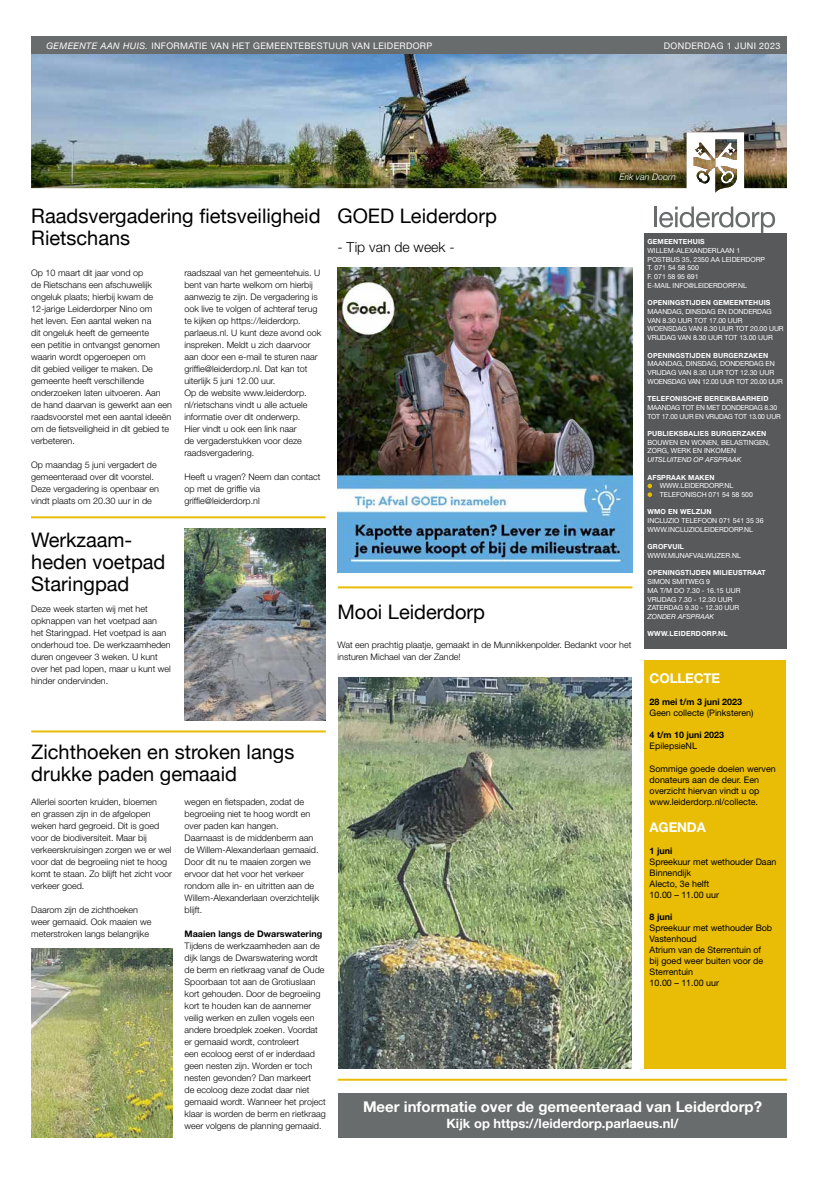
<style>
.page{position:relative;width:817px;height:1180px;background:#fff}
.page>*{position:absolute;margin:0;border:0;box-sizing:border-box;transform-origin:0 0}
.t1{font:20px/22px "Helvetica Neue";color:#000}
.t2{font:700 14.9px "Helvetica Neue LT Std";color:#fff}
.t3{font:300 14px "Helvetica Neue LT Std";color:#000}
.t4{font:700 13.5px "Helvetica Neue LT Std";letter-spacing:-.01em;color:#fff}
.t5{font:700 12.9px "Helvetica Neue LT Std";color:#fff}
.t6{font:300 9px/12px "Helvetica Neue LT Std";color:#000}
.t7{font:9px/11px "Helvetica Neue LT Std";color:#000}
.t8{font:9px "Helvetica Neue";letter-spacing:.04em;color:#fff}
.t9{font:700 9px "Helvetica Neue LT Std";color:#000}
.t10{font:italic 300 9px "Helvetica Neue LT Std";color:#fff}
.t11{font:7px/8.7px "Helvetica Neue";color:#fff}
.t12{font:700 7px "Helvetica Neue LT Std";letter-spacing:.02em;color:#fff}
.t13{font:7px/8.7px "Helvetica Neue";letter-spacing:-.02em;color:#fff;scale:.96 1}
.t14{font:italic 7px "Helvetica Neue LT Std";color:#fff}
.t15{font:italic 7px "Helvetica Neue";color:#fff}
.s1{font-family:"Helvetica Neue LT Std";font-style:italic}
</style>
<div class="page">
<img style="left:31px;top:54px;width:755px;height:139px">
<hr style="left:654px;top:206px;width:3px;height:21px;background:#696c6c">
<svg style="left:659px;top:206px;width:116px;height:27px"></svg>
<div style="left:644px;top:233px;width:142px;height:415px;background:#58595b"></div>
<svg style="left:647px;top:483px;width:5px;height:14px"></svg>
<div style="left:31px;top:37px;width:755px;height:17px;background:#696c6c"></div>
<div style="left:644px;top:660px;width:141px;height:408px;background:#e9bd05"></div>
<div style="left:338px;top:1092px;width:448px;height:45px;background:#696c6c"></div>
<hr style="left:338px;top:586px;width:294px;height:2px;background:#e9bd05">
<hr style="left:338px;top:1078px;width:448px;height:2px;background:#e9bd05">
<hr style="left:31px;top:516px;width:294px;height:2px;background:#e9bd05">
<img style="left:337px;top:267px;width:295px;height:305px">
<hr style="left:31px;top:730px;width:295px;height:2px;background:#e9bd05">
<img style="left:338px;top:677px;width:293px;height:391px">
<img style="left:184px;top:528px;width:141px;height:192px">
<img style="left:31px;top:948px;width:141px;height:189px">
<p class="t8" style="left:46px;top:39px;width:387px"><span class="s1">GEMEENTE AAN HUIS.</span> INFORMATIE VAN HET GEMEENTEBESTUUR VAN LEIDERDORP</p>
<p class="t8" style="left:663px;top:39px;width:118px">DONDERDAG 1 JUNI 2023</p>
<h1 class="t1" style="left:31px;top:206px;width:291px">Raadsvergadering fietsveiligheid<br>Rietschans</h1>
<p class="t6" style="left:31px;top:267px;width:142px">Op 10 maart dit jaar vond op<br>de Rietschans een afschuwelijk ongeluk plaats; hierbij kwam de<br>12-jarige Leiderdorper Nino om<br>het leven. Een aantal weken na<br>dit ongeluk heeft de gemeente<br>een petitie in ontvangst genomen waarin wordt opgeroepen om<br>dit gebied veiliger te maken. De gemeente heeft verschillende onderzoeken laten uitvoeren. Aan de hand daarvan is gewerkt aan een raadsvoorstel met een aantal ideeën om de fietsveiligheid in dit gebied te verbeteren.</p>
<p class="t6" style="left:31px;top:459px;width:129px">Op maandag 5 juni vergadert de gemeenteraad over dit voorstel.<br>Deze vergadering is openbaar en vindt plaats om 20.30 uur in de</p>
<p class="t6" style="left:184px;top:267px;width:138px">raadszaal van het gemeentehuis. U bent van harte welkom om hierbij aanwezig te zijn. De vergadering is ook live te volgen of achteraf terug te kijken op https://leiderdorp. parlaeus.nl. U kunt deze avond ook inspreken. Meldt u zich daarvoor aan door een e-mail te sturen naar griffie@leiderdorp.nl. Dat kan tot uiterlijk 5 juni 12.00 uur.<br>Op de website www.leiderdorp. nl/rietschans vindt u alle actuele informatie over dit onderwerp.<br>Hier vindt u ook een link naar<br>de vergaderstukken voor deze raadsvergadering.</p>
<p class="t6" style="left:184px;top:471px;width:138px">Heeft u vragen? Neem dan contact op met de griffie via griffie@leiderdorp.nl</p>
<h1 class="t1" style="left:31px;top:530px;width:136px">Werkzaam&shy;heden voetpad<br>Staringpad</h1>
<p class="t6" style="left:31px;top:603px;width:141px">Deze week starten wij met het opknappen van het voetpad aan het Staringpad. Het voetpad is aan onderhoud toe. De werkzaamheden duren ongeveer 3 weken. U kunt over het pad lopen, maar u kunt wel hinder ondervinden.</p>
<h1 class="t1" style="left:31px;top:742px;width:265px">Zichthoeken en stroken langs drukke paden gemaaid</h1>
<p class="t6" style="left:31px;top:795px;width:142px">Allerlei soorten kruiden, bloemen<br>en grassen zijn in de afgelopen weken hard gegroeid. Dit is goed voor de biodiversiteit. Maar bij verkeerskruisingen zorgen we er wel voor dat de begroeiing niet te hoog komt te staan. Zo blijft het zicht voor verkeer goed.</p>
<p class="t6" style="left:31px;top:903px;width:122px">Daarom zijn de zichthoeken weer gemaaid. Ook maaien we meterstroken langs belangrijke</p>
<p class="t6" style="left:184px;top:795px;width:136px">wegen en fietspaden, zodat de begroeiing niet te hoog wordt en over paden kan hangen.<br>Daarnaast is de middenberm aan de Willem-Alexanderlaan gemaaid.<br>Door dit nu te maaien zorgen we ervoor dat het voor het verkeer rondom alle in- en uitritten aan de<br>Willem-Alexanderlaan overzichtelijk blijft.</p>
<p class="t9" style="left:184px;top:927px;width:139px">Maaien langs de Dwarswatering</p>
<p class="t6" style="left:184px;top:939px;width:143px">Tijdens de werkzaamheden aan de dijk langs de Dwarswatering wordt de berm en rietkraag vanaf de Oude<br>Spoorbaan tot aan de Grotiuslaan kort gehouden. Door de begroeiing kort te houden kan de aannemer veilig werken en zullen vogels een andere broedplek zoeken. Voordat er gemaaid wordt, controleert<br>een ecoloog eerst of er inderdaad geen nesten zijn. Worden er toch nesten gevonden? Dan markeert<br>de ecoloog deze zodat daar niet gemaaid wordt. Wanneer het project klaar is worden de berm en rietkraag weer volgens de planning gemaaid.</p>
<p class="t10" style="left:619px;top:171px;width:58px">Erik van Doorn</p>
<h1 class="t1" style="left:337px;top:206px;width:161px">GOED Leiderdorp</h1>
<h3 class="t3" style="left:337px;top:238px;width:119px">- Tip van de week -</h3>
<h1 class="t1" style="left:337px;top:602px;width:149px">Mooi Leiderdorp</h1>
<p class="t6" style="left:337px;top:639px;width:295px">Wat een prachtig plaatje, gemaakt in de Munnikkenpolder. Bedankt voor het insturen Michael van der Zande!</p>
<p class="t12" style="left:647px;top:237px;width:59px">GEMEENTEHUIS</p>
<p class="t11" style="left:647px;top:246px;width:119px">WILLEM-ALEXANDERLAAN 1<br>POSTBUS 35, 2350 AA LEIDERDORP<br>T. 071 54 58 500<br>F. 071 58 95 691<br>E-MAIL INFO@LEIDERDORP.NL</p>
<p class="t12" style="left:647px;top:298px;width:124px">OPENINGSTIJDEN GEMEENTEHUIS</p>
<p class="t11" style="left:647px;top:307px;width:138px">MAANDAG, DINSDAG EN DONDERDAG<br>VAN 8.30 UUR TOT 17.00 UUR<br>WOENSDAG VAN 8.30 UUR TOT 20.00 UUR<br>VRIJDAG VAN 8.30 UUR TOT 13.00 UUR</p>
<p class="t12" style="left:647px;top:350px;width:122px">OPENINGSTIJDEN BURGERZAKEN</p>
<p class="t11" style="left:647px;top:360px;width:137px">MAANDAG, DINSDAG, DONDERDAG EN<br>VRIJDAG VAN 8.30 UUR TOT 12.30 UUR<br>WOENSDAG VAN 12.00 UUR TOT 20.00 UUR</p>
<p class="t12" style="left:647px;top:394px;width:122px">TELEFONISCHE BEREIKBAARHEID</p>
<p class="t13" style="left:647px;top:403px;width:140px">MAANDAG TOT EN MET DONDERDAG 8.30<br>TOT 17.00 UUR EN VRIJDAG TOT 13.00 UUR</p>
<p class="t12" style="left:647px;top:429px;width:120px">PUBLIEKSBALIES BURGERZAKEN</p>
<p class="t11" style="left:647px;top:438px;width:124px">BOUWEN EN WONEN, BELASTINGEN,<br>ZORG, WERK EN INKOMEN</p>
<p class="t14" style="left:647px;top:455px;width:95px">UITSLUITEND OP AFSPRAAK</p>
<p class="t12" style="left:647px;top:472px;width:68px">AFSPRAAK MAKEN</p>
<p class="t11" style="left:659px;top:481px;width:95px">WWW.LEIDERDORP.NL<br>TELEFONISCH 071 54 58 500</p>
<p class="t12" style="left:647px;top:507px;width:66px">WMO EN WELZIJN</p>
<p class="t11" style="left:647px;top:516px;width:117px">INCLUZIO TELEFOON 071 541 35 36<br>WWW.INCLUZIOLEIDERDORP.NL</p>
<p class="t12" style="left:647px;top:542px;width:38px">GROFVUIL</p>
<p class="t11" style="left:647px;top:551px;width:95px">WWW.MIJNAFVALWIJZER.NL</p>
<p class="t12" style="left:647px;top:568px;width:120px">OPENINGSTIJDEN MILIEUSTRAAT</p>
<p class="t11" style="left:647px;top:577px;width:94px">SIMON SMITWEG 9<br>MA T/M DO 7.30 - 16.15 UUR<br>VRIJDAG 7.30 - 12.30 UUR<br>ZATERDAG 9.30 - 12.30 UUR</p>
<p class="t15" style="left:647px;top:611px;width:68px">ZONDER AFSPRAAK</p>
<p class="t12" style="left:647px;top:629px;width:82px">WWW.LEIDERDORP.NL</p>
<h3 class="t4" style="left:649px;top:670px;width:72px">COLLECTE</h3>
<p class="t9" style="left:649px;top:696px;width:94px">28 mei t/m 3 juni 2023</p>
<p class="t7" style="left:649px;top:707px;width:105px">Geen collecte (Pinksteren)</p>
<p class="t9" style="left:649px;top:729px;width:76px">4 t/m 10 juni 2023</p>
<p class="t7" style="left:649px;top:740px;width:49px">EpilepsieNL</p>
<p class="t7" style="left:649px;top:762px;width:128px">Sommige goede doelen werven donateurs aan de deur. Een overzicht hiervan vindt u op www.leiderdorp.nl/collecte.</p>
<h3 class="t4" style="left:649px;top:818px;width:58px">AGENDA</h3>
<p class="t9" style="left:649px;top:844px;width:24px">1 juni</p>
<p class="t7" style="left:649px;top:855px;width:128px">Spreekuur met wethouder Daan<br>Binnendijk<br>Alecto, 3e helft<br>10.00 – 11.00 uur</p>
<p class="t9" style="left:649px;top:910px;width:24px">8 juni</p>
<p class="t7" style="left:649px;top:921px;width:124px">Spreekuur met wethouder Bob<br>Vastenhoud<br>Atrium van de Sterrentuin of bij goed weer buiten voor de<br>Sterrentuin<br>10.00 – 11.00 uur</p>
<h2 class="t2" style="left:363px;top:1097px;width:400px">Meer informatie over de gemeenteraad van Leiderdorp?</h2>
<h3 class="t5" style="left:446px;top:1115px;width:233px">Kijk op https://leiderdorp.parlaeus.nl/</h3>
</div>
